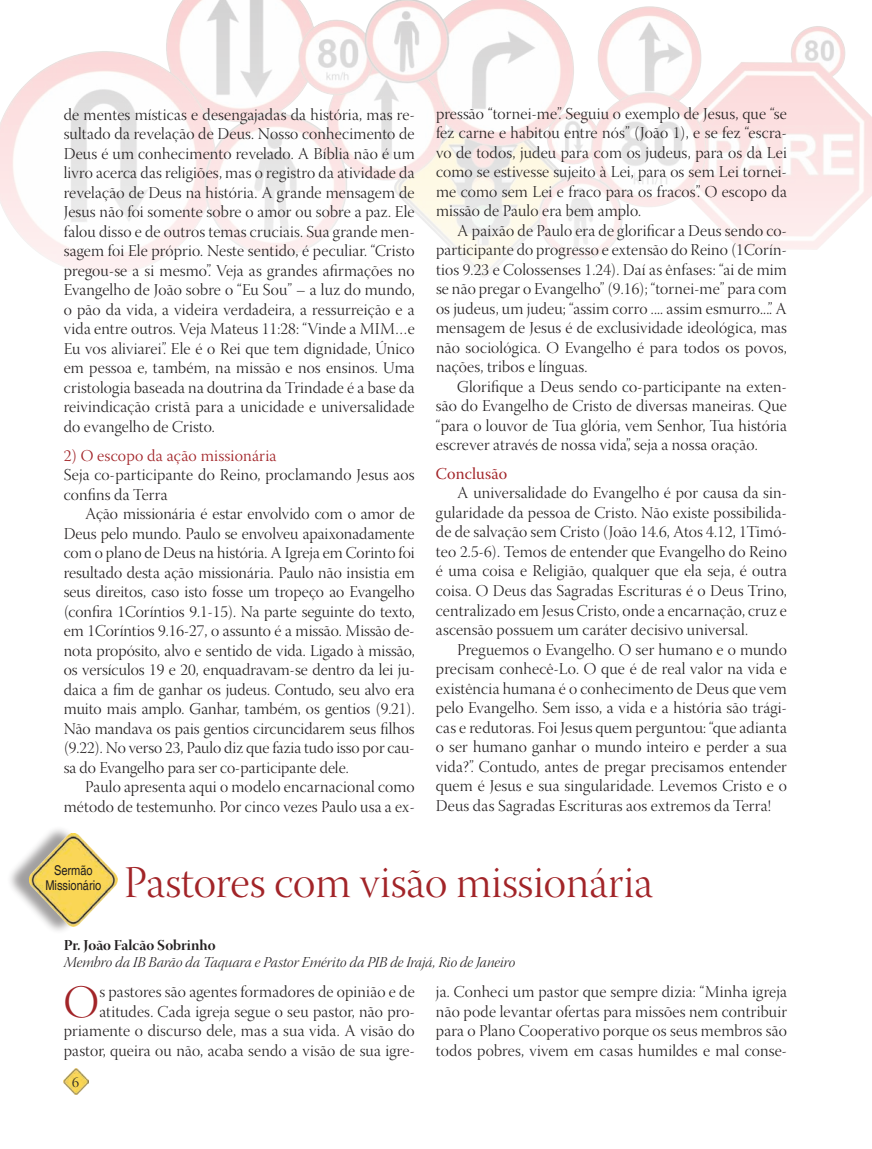
<style>
.page{position:relative;width:872px;height:1149px;background:#fff}
.page>*{position:absolute;margin:0;border:0;box-sizing:border-box;transform-origin:0 0}
.t1{font:46.05px "Warnock Pro Light Disp";color:#a22428}
.t2{font:45px "Warnock Pro Light Disp";color:#a22428}
.t3{font:16.5px/19.5px "Warnock Pro Light Disp";letter-spacing:.01em;color:#231f20;text-align:justify}
.t4{font:16.5px "Warnock Pro Light Subh";letter-spacing:.01em;color:#a22428}
.t5{font:16.5px "Warnock Pro Subh";letter-spacing:.01em;color:#a22428}
.t6{font:15px "Warnock Pro Light It Disp";color:#231f20}
.t7{font:15px "Warnock Pro Bold Disp";color:#231f20}
.t8{font:15px "Warnock Pro Light Disp";color:#231f20}
.t9{font:condensed 13.5px/15px "Helvetica";color:#231f20;text-align:center}
</style>
<div class="page">
<img style="left:64px;top:1068px;width:25px;height:26px">
<img style="left:0;top:0;width:872px;height:277px">
<div style="left:7px;top:825px;width:103px;height:108px;background:#231f20;opacity:.43"></div>
<img style="left:30px;top:833px;width:88px;height:93px">
<p class="t3" style="left:64px;top:106px;width:352px">de mentes místicas e desengajadas da história, mas re&shy;sultado da revelação de Deus. Nosso conhecimento de Deus é um conhecimento revelado. A Bíblia não é um livro acerca das religiões, mas o registro da atividade da revelação de Deus na história. A grande mensagem de Jesus não foi somente sobre o amor ou sobre a paz. Ele falou disso e de outros temas cruciais. Sua grande men&shy;sagem foi Ele próprio. Neste sentido, é peculiar. “Cristo pregou-se a si mesmo”. Veja as grandes afirmações no Evangelho de João sobre o “Eu Sou” – a luz do mundo, o pão da vida, a videira verdadeira, a ressurreição e a vida entre outros. Veja Mateus 11:28: “Vinde a MIM…e Eu vos aliviarei”. Ele é o Rei que tem dignidade, Único em pessoa e, também, na missão e nos ensinos. Uma cristologia baseada na doutrina da Trindade é a base da reivindicação cristã para a unicidade e universalidade do evangelho de Cristo.</p>
<p class="t4" style="left:64px;top:446px;width:214px">2) O escopo da ação missionária</p>
<p class="t3" style="left:64px;top:466px;width:352px">Seja co-participante do Reino, proclamando Jesus aos confins da Terra</p>
<p class="t3" style="left:64px;top:505px;width:352px;text-indent:21px">Ação missionária é estar envolvido com o amor de Deus pelo mundo. Paulo se envolveu apaixonadamente com o plano de Deus na história. A Igreja em Corinto foi resultado desta ação missionária. Paulo não insistia em seus direitos, caso isto fosse um tropeço ao Evangelho (confira 1Coríntios 9.1-15). Na parte seguinte do texto, em 1Coríntios 9.16-27, o assunto é a missão. Missão de&shy;nota propósito, alvo e sentido de vida. Ligado à missão, os versículos 19 e 20, enquadravam-se dentro da lei ju&shy;daica a fim de ganhar os judeus. Contudo, seu alvo era muito mais amplo. Ganhar, também, os gentios (9.21).<br>Não mandava os pais gentios circuncidarem seus filhos (9.22). No verso 23, Paulo diz que fazia tudo isso por cau&shy;sa do Evangelho para ser co-participante dele.</p>
<p class="t3" style="left:64px;top:778px;width:352px;text-align:right">Paulo apresenta aqui o modelo encarnacional como método de testemunho. Por cinco vezes Paulo usa a ex-</p>
<p class="t3" style="left:436px;top:105px;width:352px">pressão “tornei-me”. Seguiu o exemplo de Jesus, que “se fez carne e habitou entre nós” (João 1), e se fez “escra&shy;vo de todos, judeu para com os judeus, para os da Lei como se estivesse sujeito à Lei, para os sem Lei tornei&shy;me como sem Lei e fraco para os fracos”. O escopo da missão de Paulo era bem amplo.</p>
<p class="t3" style="left:436px;top:222px;width:352px;text-indent:21px">A paixão de Paulo era de glorificar a Deus sendo co&shy;participante do progresso e extensão do Reino (1Corín&shy;tios 9.23 e Colossenses 1.24). Daí as ênfases: “ai de mim se não pregar o Evangelho” (9.16); “tornei-me” para com os judeus, um judeu; “assim corro .... assim esmurro...”. A mensagem de Jesus é de exclusividade ideológica, mas não sociológica. O Evangelho é para todos os povos, nações, tribos e línguas.</p>
<p class="t3" style="left:436px;top:378px;width:352px;text-indent:21px">Glorifique a Deus sendo co-participante na exten&shy;são do Evangelho de Cristo de diversas maneiras. Que “para o louvor de Tua glória, vem Senhor, Tua história escrever através de nossa vida”, seja a nossa oração.</p>
<p class="t5" style="left:436px;top:464px;width:73px">Conclusão</p>
<p class="t3" style="left:436px;top:484px;width:352px;text-indent:21px">A universalidade do Evangelho é por causa da sin&shy;gularidade da pessoa de Cristo. Não existe possibilida&shy;de de salvação sem Cristo (João 14.6, Atos 4.12, 1Timó&shy;teo 2.5-6). Temos de entender que Evangelho do Reino é uma coisa e Religião, qualquer que ela seja, é outra coisa. O Deus das Sagradas Escrituras é o Deus Trino, centralizado em Jesus Cristo, onde a encarnação, cruz e ascensão possuem um caráter decisivo universal.</p>
<p class="t3" style="left:436px;top:640px;width:352px;text-indent:21px">Preguemos o Evangelho. O ser humano e o mundo precisam conhecê-Lo. O que é de real valor na vida e existência humana é o conhecimento de Deus que vem pelo Evangelho. Sem isso, a vida e a história são trági&shy;cas e redutoras. Foi Jesus quem perguntou: “que adianta o ser humano ganhar o mundo inteiro e perder a sua vida?”. Contudo, antes de pregar precisamos entender quem é Jesus e sua singularidade. Levemos Cristo e o Deus das Sagradas Escrituras aos extremos da Terra!</p>
<p class="t9" style="left:45px;top:862px;width:57px">Sermão<br>Missionário</p>
<h2 class="t2" style="left:124px;top:857px;width:531px">Pastores com visão missionária</h2>
<p class="t7" style="left:64px;top:935px;width:153px">Pr. João Falcão Sobrinho</p>
<p class="t6" style="left:64px;top:953px;width:453px">Membro da IB Barão da Taquara e Pastor Emérito da PIB de Irajá, Rio de Janeiro</p>
<p class="t3" style="left:64px;top:983px;width:352px;text-align:right">s pastores são agentes formadores de opinião e de atitudes. Cada igreja segue o seu pastor, não pro&shy;priamente o discurso dele, mas a sua vida. A visão do pastor, queira ou não, acaba sendo a visão de sua igre-</p>
<p class="t3" style="left:436px;top:983px;width:352px">ja. Conheci um pastor que sempre dizia: “Minha igreja não pode levantar ofertas para missões nem contribuir para o Plano Cooperativo porque os seus membros são todos pobres, vivem em casas humildes e mal conse-</p>
<h1 class="t1" style="left:64px;top:976px;width:37px">O</h1>
<p class="t8" style="left:72px;top:1073px;width:8px">6</p>
</div>
